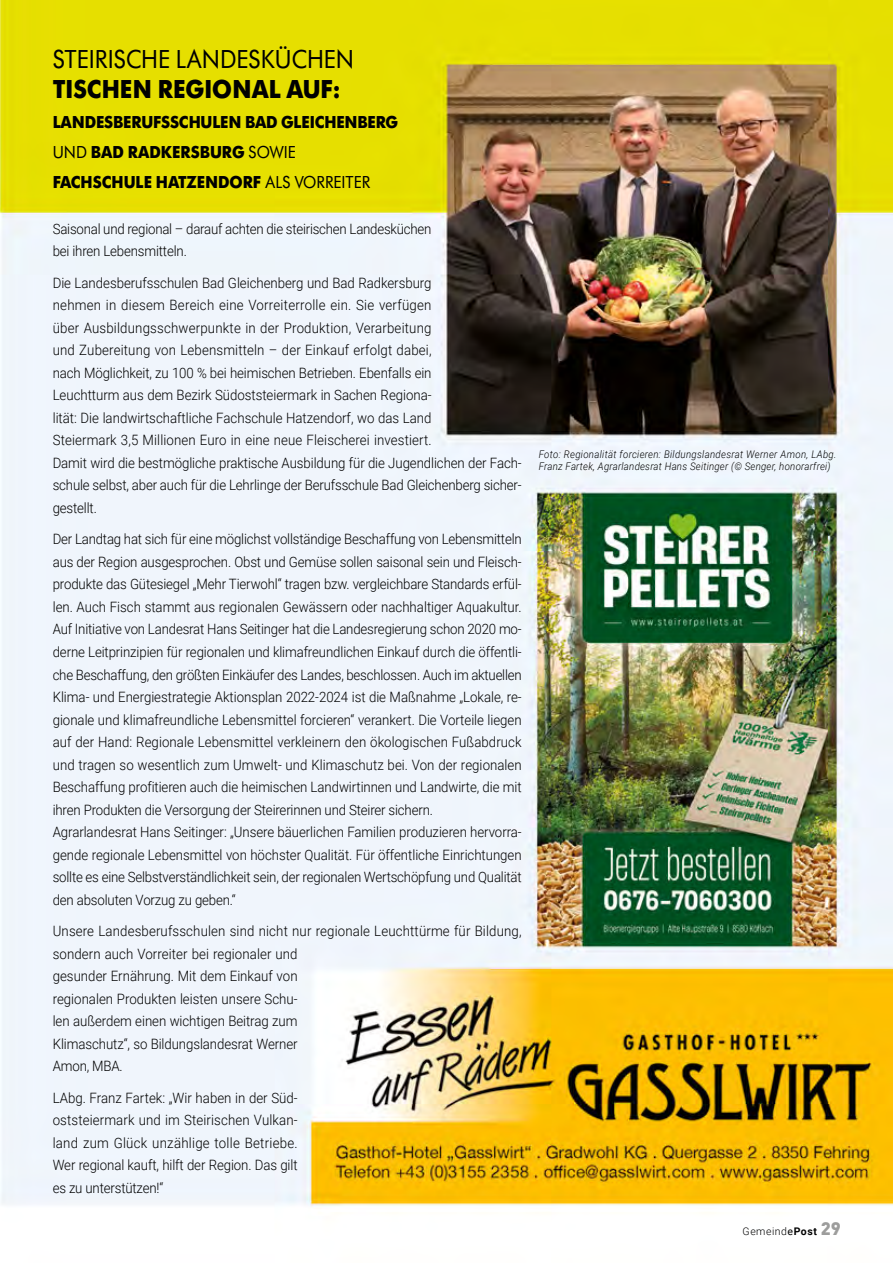
<style>
.page{position:relative;width:893px;height:1263px;background:#fff}
.page>*{position:absolute;margin:0;border:0;box-sizing:border-box;transform-origin:0 0}
.t1{font:27px "Futura SB";color:#000;scale:.92 1}
.t2{font:700 27px "Futura SB";color:#000;scale:.92 1}
.t3{font:700 18px/30px "Futura SB";letter-spacing:-.01em;color:#000;scale:.92 1}
.t4{font:300 14.25px/22.5px "Roboto";letter-spacing:-.005em;color:#000;scale:.93 1}
.t5{font:italic 300 10.5px/12px "Roboto";letter-spacing:.025em;color:#000;scale:.92 1}
.t6{font:300 10.5px "Roboto";letter-spacing:.05em;color:#000}
.s1{font-weight:400}
.s2{font-weight:700}
.s3{font-family:"DIN";font-weight:900;font-size:18px;color:#9d9d9c}
</style>
<div class="page">
<img style="left:0;top:0;width:893px;height:1207px">
<h1 class="t1" style="left:53px;top:44px;width:329px">STEIRISCHE LANDESKÜCHEN</h1>
<h1 class="t2" style="left:53px;top:74px;width:314px">TISCHEN REGIONAL AUF:</h1>
<p class="t3" style="left:53px;top:107px;width:377px">LANDESBERUFSSCHULEN BAD GLEICHENBERG<br><span class="s1">UND</span> BAD RADKERSBURG <span class="s1">SOWIE<br></span>FACHSCHULE HATZENDORF <span class="s1">ALS VORREITER</span></p>
<p class="t4" style="left:53px;top:217px;width:409px">Saisonal und regional – darauf achten die steirischen Landesküchen bei ihren Lebensmitteln.</p>
<p class="t4" style="left:53px;top:271px;width:506px">Die Landesberufsschulen Bad Gleichenberg und Bad Radkersburg<br>nehmen in diesem Bereich eine Vorreiterrolle ein. Sie verfügen<br>über Ausbildungsschwerpunkte in der Produktion, Verarbeitung<br>und Zubereitung von Lebensmitteln – der Einkauf erfolgt dabei,<br>nach Möglichkeit, zu 100 % bei heimischen Betrieben. Ebenfalls ein<br>Leuchtturm aus dem Bezirk Südoststeiermark in Sachen Regiona-<br>lität: Die landwirtschaftliche Fachschule Hatzendorf, wo das Land<br>Steiermark 3,5 Millionen Euro in eine neue Fleischerei investiert.<br>Damit wird die bestmögliche praktische Ausbildung für die Jugendlichen der Fach&shy;schule selbst, aber auch für die Lehrlinge der Berufsschule Bad Gleichenberg sicher&shy;gestellt.</p>
<p class="t4" style="left:53px;top:528px;width:506px">Der Landtag hat sich für eine möglichst vollständige Beschaffung von Lebensmitteln aus der Region ausgesprochen. Obst und Gemüse sollen saisonal sein und Fleisch&shy;produkte das Gütesiegel „Mehr Tierwohl“ tragen bzw. vergleichbare Standards erfül&shy;len. Auch Fisch stammt aus regionalen Gewässern oder nachhaltiger Aquakultur.<br>Auf Initiative von Landesrat Hans Seitinger hat die Landesregierung schon 2020 mo&shy;derne Leitprinzipien für regionalen und klimafreundlichen Einkauf durch die öffentli&shy;che Beschaffung, den größten Einkäufer des Landes, beschlossen. Auch im aktuellen Klima- und Energiestrategie Aktionsplan 2022-2024 ist die Maßnahme „Lokale, re&shy;gionale und klimafreundliche Lebensmittel forcieren“ verankert. Die Vorteile liegen auf der Hand: Regionale Lebensmittel verkleinern den ökologischen Fußabdruck und tragen so wesentlich zum Umwelt- und Klimaschutz bei. Von der regionalen Beschaffung profitieren auch die heimischen Landwirtinnen und Landwirte, die mit ihren Produkten die Versorgung der Steirerinnen und Steirer sichern.<br>Agrarlandesrat Hans Seitinger: „Unsere bäuerlichen Familien produzieren hervorra&shy;gende regionale Lebensmittel von höchster Qualität. Für öffentliche Einrichtungen sollte es eine Selbstverständlichkeit sein, der regionalen Wertschöpfung und Qualität den absoluten Vorzug zu geben.“</p>
<p class="t4" style="left:53px;top:919px;width:506px">Unsere Landesberufsschulen sind nicht nur regionale Leuchttürme für Bildung, sondern auch Vorreiter bei regionaler und<br>gesunder Ernährung. Mit dem Einkauf von<br>regionalen Produkten leisten unsere Schu-<br>len außerdem einen wichtigen Beitrag zum<br>Klimaschutz“, so Bildungslandesrat Werner<br>Amon, MBA.</p>
<p class="t4" style="left:53px;top:1086px;width:265px;text-align:justify">LAbg. Franz Fartek: „Wir haben in der Süd&shy;oststeiermark und im Steirischen Vulkan&shy;land zum Glück unzählige tolle Betriebe.<br>Wer regional kauft, hilft der Region. Das gilt es zu unterstützen!“</p>
<p class="t5" style="left:539px;top:447px;width:325px">Foto: Regionalität forcieren: Bildungslandesrat Werner Amon, LAbg.<br>Franz Fartek, Agrarlandesrat Hans Seitinger (© Senger, honorarfrei)</p>
<p class="t6" style="left:743px;top:1223px;width:100px">Gemeind<span class="s1">e</span><span class="s2">Post</span> <span class="s3">29</span></p>
</div>
